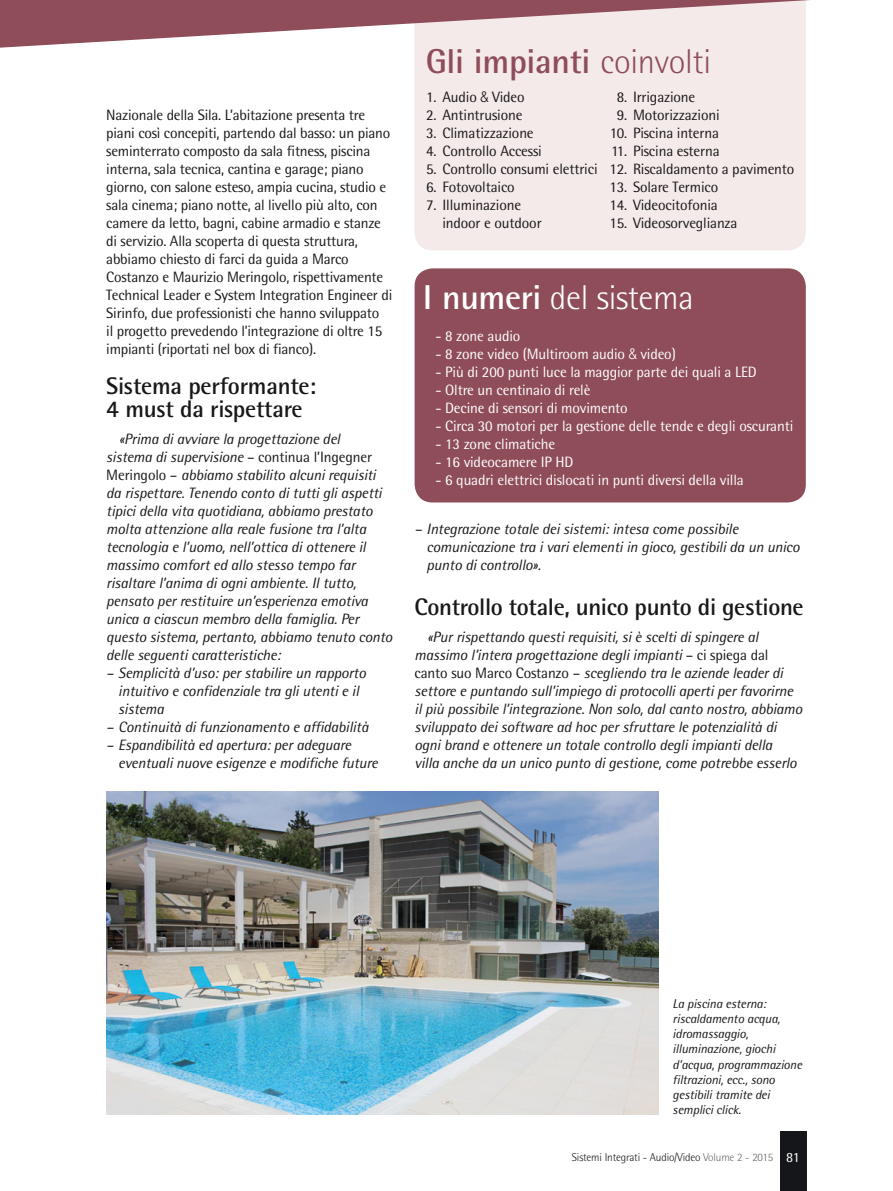
<style>
.page{position:relative;width:893px;height:1191px;background:#fff}
.page>*{position:absolute;margin:0;border:0;box-sizing:border-box;transform-origin:0 0}
.q_titolo{font:700 34.5px "Rotis Semi Sans";letter-spacing:-.01em;color:#8e4d58}
.q_titolo-2{font:300 34.5px "Rotis Semi Sans";letter-spacing:-.01em;color:#fff}
.q_titolino_doppio_s{font:700 24px "Rotis Semi Sans";letter-spacing:-.01em;color:#1a1718}
.q_titolino_singolo{font:700 24px "Rotis Semi Sans";letter-spacing:-.015em;color:#1a1718}
.q_testo{font:italic 15px/18px "Rotis Semi Sans";letter-spacing:-.01em;color:#1a1718}
.q_testo-2{font:15px/18px "Rotis Semi Sans";letter-spacing:-.015em;color:#1a1718}
.q_testo_rientrato{font:italic 15px/18px "Rotis Semi Sans";letter-spacing:-.01em;color:#1a1718}
.q_testo_rientrato-2{font:15px "Rotis Semi Sans";letter-spacing:-.01em;color:#1a1718}
.q_testo-3{font:15px "Rotis Semi Sans";letter-spacing:-.01em;color:#fff}
.Normale{font:14.1px "Rotis Semi Sans";color:#fff}
.q_didascalia_nuova{font:italic 12.75px/15px "Rotis Semi Sans";letter-spacing:-.01em;color:#1a1718}
.Normale-2{font:300 11.25px "Rotis Semi Sans";letter-spacing:-.015em;color:#1a1718}
.s1{font-style:normal}
.s2{font-weight:300}
.s3{font-family:"Helvetica Neue LT Std";font-weight:300;font-stretch:condensed}
.s4{font-weight:700}
.s5{color:#696a6c}
</style>
<div class="page">
<div style="left:414px;top:95px;width:392px;height:155px;background:#f4eaea"></div>
<div style="left:780px;top:1131px;width:26px;height:60px;background:#151619"></div>
<svg style="left:0;top:0;width:810px;height:95px"></svg>
<img style="left:106px;top:791px;width:553px;height:323px">
<div style="left:415px;top:268px;width:391px;height:234px;background:#8e4d58;border-radius:18px"></div>
<p class="q_testo-2" style="left:106px;top:106px;width:288px">Nazionale della Sila. L’abitazione presenta tre piani così concepiti, partendo dal basso: un piano seminterrato composto da sala fitness, piscina interna, sala tecnica, cantina e garage; piano giorno, con salone esteso, ampia cucina, studio e sala cinema; piano notte, al livello più alto, con camere da letto, bagni, cabine armadio e stanze di servizio. Alla scoperta di questa struttura, abbiamo chiesto di farci da guida a Marco Costanzo e Maurizio Meringolo, rispettivamente Technical Leader e System Integration Engineer di Sirinfo, due professionisti che hanno sviluppato<br>il progetto prevedendo l’integrazione di oltre 15 impianti (riportati nel box di fianco).</p>
<p class="q_titolino_doppio_s" style="left:106px;top:371px;width:211px">Sistema performante:</p>
<p class="q_titolino_doppio_s" style="left:106px;top:394px;width:198px">4 must da rispettare</p>
<p class="q_testo" style="left:106px;top:430px;width:288px;text-indent:13px">«Prima di avviare la progettazione del<br>sistema di supervisione <span class="s1">– continua l’Ingegner Meringolo –</span> abbiamo stabilito alcuni requisiti da rispettare. Tenendo conto di tutti gli aspetti tipici della vita quotidiana, abbiamo prestato molta attenzione alla reale fusione tra l’alta tecnologia e l’uomo, nell’ottica di ottenere il massimo comfort ed allo stesso tempo far risaltare l’anima di ogni ambiente. Il tutto, pensato per restituire un’esperienza emotiva unica a ciascun membro della famiglia. Per questo sistema, pertanto, abbiamo tenuto conto delle seguenti caratteristiche:</p>
<p class="q_testo_rientrato" style="left:118px;top:664px;width:249px;text-indent:-12px">– Semplicità d’uso: per stabilire un rapporto intuitivo e confidenziale tra gli utenti e il sistema</p>
<p class="q_testo_rientrato" style="left:106px;top:718px;width:264px">– Continuità di funzionamento e affidabilità</p>
<p class="q_testo_rientrato" style="left:118px;top:736px;width:261px;text-indent:-12px">– Espandibilità ed apertura: per adeguare eventuali nuove esigenze e modifiche future</p>
<p class="q_titolo" style="left:426px;top:41px;width:287px">Gli impianti <span class="s2">coinvolti</span></p>
<p class="q_testo_rientrato-2" style="left:426px;top:88px;width:100px">1. Audio <span class="s3">&amp;</span> Video</p>
<p class="q_testo_rientrato-2" style="left:426px;top:106px;width:98px">2. Antintrusione</p>
<p class="q_testo_rientrato-2" style="left:426px;top:124px;width:109px">3. Climatizzazione</p>
<p class="q_testo_rientrato-2" style="left:426px;top:142px;width:117px">4. Controllo Accessi</p>
<p class="q_testo_rientrato-2" style="left:426px;top:160px;width:173px">5. Controllo consumi elettrici</p>
<p class="q_testo_rientrato-2" style="left:426px;top:178px;width:90px">6. Fotovoltaico</p>
<p class="q_testo_rientrato-2" style="left:426px;top:196px;width:96px">7. Illuminazione</p>
<p class="q_testo_rientrato-2" style="left:442px;top:214px;width:101px">indoor e outdoor</p>
<p class="q_testo_rientrato-2" style="left:617px;top:88px;width:80px">8. Irrigazione</p>
<p class="q_testo_rientrato-2" style="left:617px;top:106px;width:104px">9. Motorizzazioni</p>
<p class="q_testo_rientrato-2" style="left:610px;top:124px;width:111px">10. Piscina interna</p>
<p class="q_testo_rientrato-2" style="left:611px;top:142px;width:110px">11. Piscina esterna</p>
<p class="q_testo_rientrato-2" style="left:609px;top:160px;width:187px">12. Riscaldamento a pavimento</p>
<p class="q_testo_rientrato-2" style="left:609px;top:178px;width:110px">13. Solare Termico</p>
<p class="q_testo_rientrato-2" style="left:609px;top:196px;width:110px">14. Videocitofonia</p>
<p class="q_testo_rientrato-2" style="left:609px;top:214px;width:130px">15. Videosorveglianza</p>
<p class="q_titolo-2" style="left:423px;top:277px;width:272px"><span class="s4">I numeri</span> del sistema</p>
<p class="q_testo-3" style="left:435px;top:327px;width:86px">- 8 zone audio</p>
<p class="q_testo-3" style="left:435px;top:345px;width:242px">- 8 zone video (Multiroom audio <span class="s3">&amp;</span> video)</p>
<p class="q_testo-3" style="left:435px;top:363px;width:323px">- Più di 200 punti luce la maggior parte dei quali a LED</p>
<p class="q_testo-3" style="left:435px;top:381px;width:157px">- Oltre un centinaio di relè</p>
<p class="q_testo-3" style="left:435px;top:399px;width:194px">- Decine di sensori di movimento</p>
<p class="q_testo-3" style="left:435px;top:417px;width:359px">- Circa 30 motori per la gestione delle tende e degli oscuranti</p>
<p class="q_testo-3" style="left:435px;top:435px;width:121px">- 13 zone climatiche</p>
<p class="q_testo-3" style="left:435px;top:453px;width:140px">- 16 videocamere IP HD</p>
<p class="q_testo-3" style="left:435px;top:471px;width:310px">- 6 quadri elettrici dislocati in punti diversi della villa</p>
<p class="q_testo_rientrato" style="left:427px;top:520px;width:374px;text-indent:-12px">– Integrazione totale dei sistemi: intesa come possibile comunicazione tra i vari elementi in gioco, gestibili da un unico punto di controllo».</p>
<p class="q_titolino_singolo" style="left:415px;top:592px;width:391px">Controllo totale, unico punto di gestione</p>
<p class="q_testo" style="left:415px;top:628px;width:389px;text-indent:13px">«Pur rispettando questi requisiti, si è scelti di spingere al massimo l’intera progettazione degli impianti <span class="s1">– ci spiega dal canto suo Marco Costanzo –</span> scegliendo tra le aziende leader di settore e puntando sull’impiego di protocolli aperti per favorirne il più possibile l’integrazione. Non solo, dal canto nostro, abbiamo sviluppato dei software ad hoc per sfruttare le potenzialità di ogni brand e ottenere un totale controllo degli impianti della<br>villa anche da un unico punto di gestione, come potrebbe esserlo</p>
<p class="q_didascalia_nuova" style="left:673px;top:996px;width:131px">La piscina esterna: riscaldamento acqua, idromassaggio, illuminazione, giochi d’acqua, programmazione filtrazioni, ecc., sono gestibili tramite dei semplici click.</p>
<p class="Normale-2" style="left:572px;top:1150px;width:203px">Sistemi Integrati - Audio/Video <span class="s5">Volume 2 - 2015</span></p>
<p class="Normale" style="left:786px;top:1148px;width:15px">81</p>
</div>
